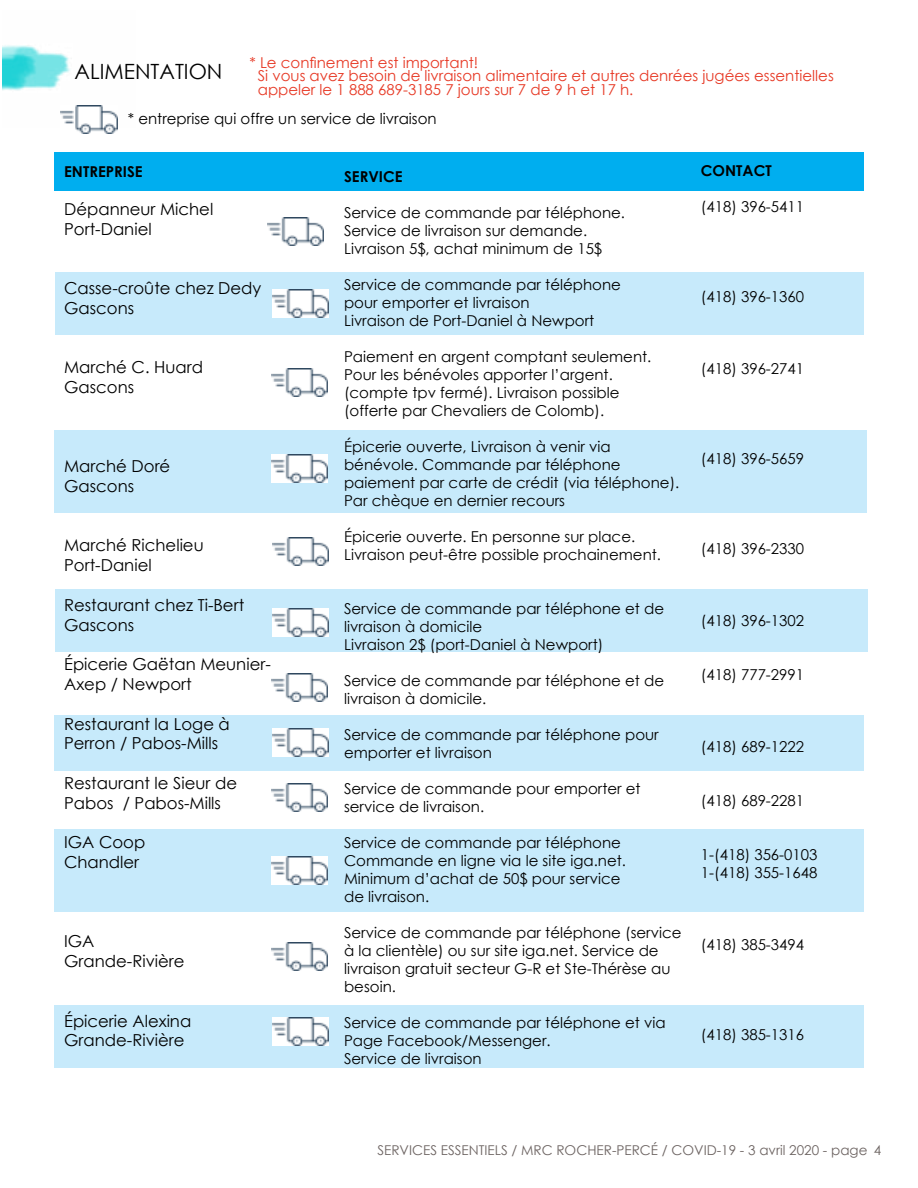
<style>
.page{position:relative;width:918px;height:1188px;background:#fff}
.page>*{position:absolute;margin:0;border:0;box-sizing:border-box;transform-origin:0 0}
.t1{font:21px "Century Gothic";color:#000}
.t2{font:16.5px/19.8px "Century Gothic";color:#000}
.t3{font:15px/18px "Century Gothic";color:#000}
.t4{font:15px/13.5px "Century Gothic";color:#e73925}
.t5{font:700 15px "Century Gothic";color:#000}
.t6{font:13.5px "Century Gothic";color:#6c6361}
</style>
<div class="page">
<div style="left:54px;top:1005px;width:809px;height:63px;background:#c7eafb"></div>
<div style="left:55px;top:829px;width:809px;height:83px;background:#c7eafb"></div>
<div style="left:55px;top:715px;width:809px;height:55px;background:#c7eafb"></div>
<div style="left:56px;top:590px;width:812px;height:62px;background:#c7eafb"></div>
<div style="left:54px;top:430px;width:812px;height:83px;background:#c7eafb"></div>
<div style="left:56px;top:272px;width:808px;height:63px;background:#c7eafb"></div>
<div style="left:54px;top:152px;width:810px;height:39px;background:#00aeef"></div>
<img style="left:2px;top:45px;width:116px;height:82px">
<img style="left:61px;top:105px;width:56px;height:28px">
<img style="left:268px;top:218px;width:56px;height:28px">
<img style="left:273px;top:290px;width:56px;height:28px">
<img style="left:271px;top:368px;width:56px;height:29px">
<img style="left:271px;top:454px;width:56px;height:28px">
<img style="left:273px;top:537px;width:56px;height:28px">
<img style="left:273px;top:609px;width:56px;height:28px">
<img style="left:271px;top:674px;width:56px;height:28px">
<img style="left:273px;top:728px;width:56px;height:29px">
<img style="left:271px;top:783px;width:56px;height:28px">
<img style="left:271px;top:857px;width:56px;height:28px">
<img style="left:271px;top:943px;width:56px;height:28px">
<img style="left:273px;top:1017px;width:56px;height:28px">
<p class="t4" style="left:258px;top:55px;width:578px;text-indent:-8px">* Le confinement est important!<br>Si vous avez besoin de livraison alimentaire et autres denrées jugées essentielles appeler le 1 888 689-3185 7 jours sur 7 de 9 h et 17 h.</p>
<p class="t3" style="left:128px;top:109px;width:310px">* entreprise qui offre un service de livraison</p>
<h1 class="t1" style="left:74px;top:57px;width:150px">ALIMENTATION</h1>
<p class="t5" style="left:64px;top:160px;width:80px">ENTREPRISE</p>
<p class="t2" style="left:64px;top:199px;width:151px">Dépanneur Michel<br>Port-Daniel</p>
<p class="t2" style="left:64px;top:278px;width:199px">Casse-croûte chez Dedy<br>Gascons</p>
<p class="t2" style="left:64px;top:357px;width:140px">Marché C. Huard<br>Gascons</p>
<p class="t2" style="left:64px;top:456px;width:108px">Marché Doré<br>Gascons</p>
<p class="t2" style="left:64px;top:535px;width:141px">Marché Richelieu<br>Port-Daniel</p>
<p class="t2" style="left:64px;top:595px;width:182px">Restaurant chez Ti-Bert<br>Gascons</p>
<p class="t2" style="left:64px;top:654px;width:208px">Épicerie Gaëtan Meunier-<br>Axep / Newport</p>
<p class="t2" style="left:64px;top:714px;width:167px">Restaurant la Loge à<br>Perron / Pabos-Mills</p>
<p class="t2" style="left:64px;top:773px;width:174px">Restaurant le Sieur de<br>Pabos / Pabos-Mills</p>
<p class="t2" style="left:64px;top:832px;width:83px">IGA Coop<br>Chandler</p>
<p class="t2" style="left:64px;top:931px;width:122px">IGA<br>Grande-Rivière</p>
<p class="t2" style="left:64px;top:1011px;width:129px">Épicerie Alexina<br>Grande-Rivière</p>
<p class="t5" style="left:344px;top:165px;width:60px">SERVICE</p>
<p class="t3" style="left:344px;top:203px;width:283px">Service de commande par téléphone.<br>Service de livraison sur demande.<br>Livraison 5$, achat minimum de 15$</p>
<p class="t3" style="left:344px;top:275px;width:278px">Service de commande par téléphone pour emporter et livraison<br>Livraison de Port-Daniel à Newport</p>
<p class="t3" style="left:344px;top:347px;width:309px">Paiement en argent comptant seulement.<br>Pour les bénévoles apporter l’argent. (compte tpv fermé). Livraison possible (offerte par Chevaliers de Colomb).</p>
<p class="t3" style="left:344px;top:437px;width:337px">Épicerie ouverte, Livraison à venir via bénévole. Commande par téléphone paiement par carte de crédit (via téléphone).<br>Par chèque en dernier recours</p>
<p class="t3" style="left:344px;top:527px;width:318px">Épicerie ouverte. En personne sur place.<br>Livraison peut-être possible prochainement.</p>
<p class="t3" style="left:344px;top:599px;width:322px">Service de commande par téléphone et de livraison à domicile<br>Livraison 2$ (port-Daniel à Newport)</p>
<p class="t3" style="left:344px;top:671px;width:322px">Service de commande par téléphone et de livraison à domicile.</p>
<p class="t3" style="left:344px;top:725px;width:316px">Service de commande par téléphone pour emporter et livraison</p>
<p class="t3" style="left:344px;top:779px;width:298px">Service de commande pour emporter et service de livraison.</p>
<p class="t3" style="left:344px;top:833px;width:284px">Service de commande par téléphone<br>Commande en ligne via le site iga.net.<br>Minimum d’achat de 50$ pour service de livraison.</p>
<p class="t3" style="left:344px;top:923px;width:339px">Service de commande par téléphone (service à la clientèle) ou sur site iga.net. Service de livraison gratuit secteur G-R et Ste-Thérèse au besoin.</p>
<p class="t3" style="left:344px;top:1013px;width:323px">Service de commande par téléphone et via<br>Page Facebook/Messenger.<br>Service de livraison</p>
<p class="t5" style="left:701px;top:159px;width:72px">CONTACT</p>
<p class="t3" style="left:701px;top:197px;width:105px">(418) 396-5411</p>
<p class="t3" style="left:701px;top:287px;width:105px">(418) 396-1360</p>
<p class="t3" style="left:701px;top:359px;width:105px">(418) 396-2741</p>
<p class="t3" style="left:701px;top:449px;width:105px">(418) 396-5659</p>
<p class="t3" style="left:701px;top:539px;width:105px">(418) 396-2330</p>
<p class="t3" style="left:701px;top:611px;width:105px">(418) 396-1302</p>
<p class="t3" style="left:701px;top:665px;width:105px">(418) 777-2991</p>
<p class="t3" style="left:701px;top:737px;width:105px">(418) 689-1222</p>
<p class="t3" style="left:701px;top:791px;width:105px">(418) 689-2281</p>
<p class="t3" style="left:701px;top:845px;width:118px">1-(418) 356-0103<br>1-(418) 355-1648</p>
<p class="t3" style="left:701px;top:935px;width:105px">(418) 385-3494</p>
<p class="t3" style="left:701px;top:1025px;width:105px">(418) 385-1316</p>
<p class="t6" style="left:377px;top:1140px;width:491px">SERVICES ESSENTIELS / MRC ROCHER-PERCÉ / COVID-19 - 3 avril 2020 - page</p>
<p class="t6" style="left:874px;top:1141px;width:9px">4</p>
</div>
